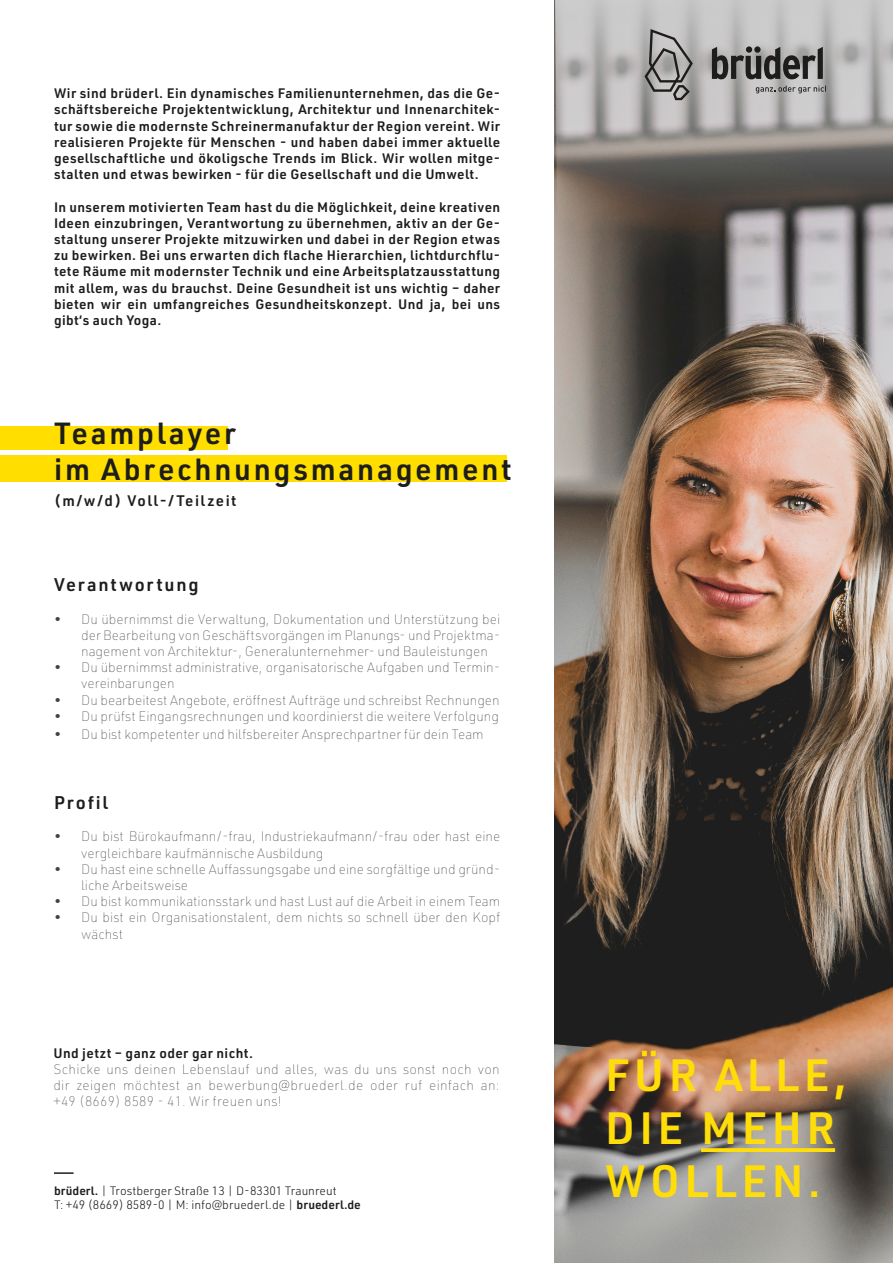
<style>
.page{position:relative;width:893px;height:1263px;background:#fff}
.page>*{position:absolute;margin:0;border:0;box-sizing:border-box;transform-origin:0 0}
.t1{font:600 44.4px "URWDIN";letter-spacing:.1em;color:#ffdd08}
.t2{font:600 30px/36px "URWDIN";letter-spacing:.09em;color:#1d1d1b}
.t3{font:600 18px "URWDIN";letter-spacing:.1em;color:#1d1d1b}
.t4{font:600 15px "URWDIN";letter-spacing:.1em;color:#1d1d1b}
.t5{font:100 13.5px/16.2px "URWDIN";color:#424241}
.t6{font:600 13.5px/16.2px "URWDIN";letter-spacing:.03em;color:#1d1d1b;text-align:justify}
.t7{font:300 12px "URWDIN";color:#1d1d1b}
.s1{font-weight:600}
</style>
<div class="page">
<img style="left:555px;top:240px;width:338px;height:1023px">
<div style="left:0;top:455px;width:506px;height:26px;background:#ffde00"></div>
<svg style="left:555px;top:0;width:338px;height:240px"></svg>
<div style="left:0;top:426px;width:227px;height:24px;background:#ffde00"></div>
<svg style="left:712px;top:46px;width:111px;height:33px"></svg>
<svg style="left:644px;top:29px;width:49px;height:71px"></svg>
<svg style="left:756px;top:86px;width:70px;height:7px"></svg>
<svg style="left:701px;top:1148px;width:134px;height:4px"></svg>
<hr style="left:54px;top:1172px;width:20px;height:2px;background:#1d1d1b">
<p class="t6" style="left:54px;top:85px;width:448px">Wir sind brüderl. Ein dynamisches Familienunternehmen, das die Ge&shy;schäftsbereiche Projektentwicklung, Architektur und Innenarchitek&shy;tur sowie die modernste Schreinermanufaktur der Region vereint. Wir realisieren Projekte für Menschen - und haben dabei immer aktuelle gesellschaftliche und ökoligsche Trends im Blick. Wir wollen mitge&shy;stalten und etwas bewirken - für die Gesellschaft und die Umwelt.</p>
<p class="t6" style="left:54px;top:198px;width:448px">In unserem motivierten Team hast du die Möglichkeit, deine kreativen Ideen einzubringen, Verantwortung zu übernehmen, aktiv an der Ge&shy;staltung unserer Projekte mitzuwirken und dabei in der Region etwas zu bewirken. Bei uns erwarten dich flache Hierarchien, lichtdurchflu&shy;tete Räume mit modernster Technik und eine Arbeitsplatzausstattung mit allem, was du brauchst. Deine Gesundheit ist uns wichtig – daher bieten wir ein umfangreiches Gesundheitskonzept. Und ja, bei uns gibt‘s auch Yoga.</p>
<p class="t2" style="left:54px;top:414px;width:459px">Teamplayer<br>im Abrechnungsmanagement</p>
<p class="t4" style="left:54px;top:491px;width:184px">(m/w/d) Voll-/Teilzeit</p>
<p class="t3" style="left:54px;top:572px;width:146px">Verantwortung</p>
<p class="t5" style="left:81px;top:610px;width:421px;text-align:justify;text-indent:-27px">• Du übernimmst die Verwaltung, Dokumentation und Unterstützung bei der Bearbeitung von Geschäftsvorgängen im Planungs- und Projektma&shy;nagement von Architektur-, Generalunternehmer- und Bauleistungen</p>
<p class="t5" style="left:81px;top:659px;width:421px;text-indent:-27px">• Du übernimmst administrative, organisatorische Aufgaben und Termin&shy;vereinbarungen</p>
<p class="t5" style="left:54px;top:691px;width:447px">• Du bearbeitest Angebote, eröffnest Aufträge und schreibst Rechnungen</p>
<p class="t5" style="left:54px;top:707px;width:446px">• Du prüfst Eingangsrechnungen und koordinierst die weitere Verfolgung</p>
<p class="t5" style="left:54px;top:725px;width:431px">• Du bist kompetenter und hilfsbereiter Ansprechpartner für dein Team</p>
<p class="t3" style="left:54px;top:790px;width:55px">Profil</p>
<p class="t5" style="left:81px;top:828px;width:421px;text-indent:-27px">• Du bist Bürokaufmann/-frau, Industriekaufmann/-frau oder hast eine vergleichbare kaufmännische Ausbildung</p>
<p class="t5" style="left:81px;top:860px;width:421px;text-indent:-27px">• Du hast eine schnelle Auffassungsgabe und eine sorgfältige und gründ&shy;liche Arbeitsweise</p>
<p class="t5" style="left:54px;top:893px;width:448px">• Du bist kommunikationsstark und hast Lust auf die Arbeit in einem Team</p>
<p class="t5" style="left:81px;top:909px;width:421px;text-indent:-27px">• Du bist ein Organisationstalent, dem nichts so schnell über den Kopf wächst</p>
<p class="t6" style="left:53px;top:1044px;width:201px">Und jetzt – ganz oder gar nicht.</p>
<p class="t5" style="left:53px;top:1061px;width:448px;text-align:justify">Schicke uns deinen Lebenslauf und alles, was du uns sonst noch von dir zeigen möchtest an bewerbung@bruederl.de oder ruf einfach an: +49 (8669) 8589 - 41. Wir freuen uns!</p>
<p class="t7" style="left:54px;top:1182px;width:284px"><span class="s1">brüderl.</span> | Trostberger Straße 13 | D-83301 Traunreut</p>
<p class="t7" style="left:54px;top:1197px;width:308px">T: +49 (8669) 8589-0 | M: info@bruederl.de | <span class="s1">bruederl.de</span></p>
<p class="t1" style="left:605px;top:1045px;width:243px">FÜR ALLE,</p>
<p class="t1" style="left:605px;top:1098px;width:231px">DIE MEHR</p>
<p class="t1" style="left:605px;top:1151px;width:217px">WOLLEN.</p>
</div>
